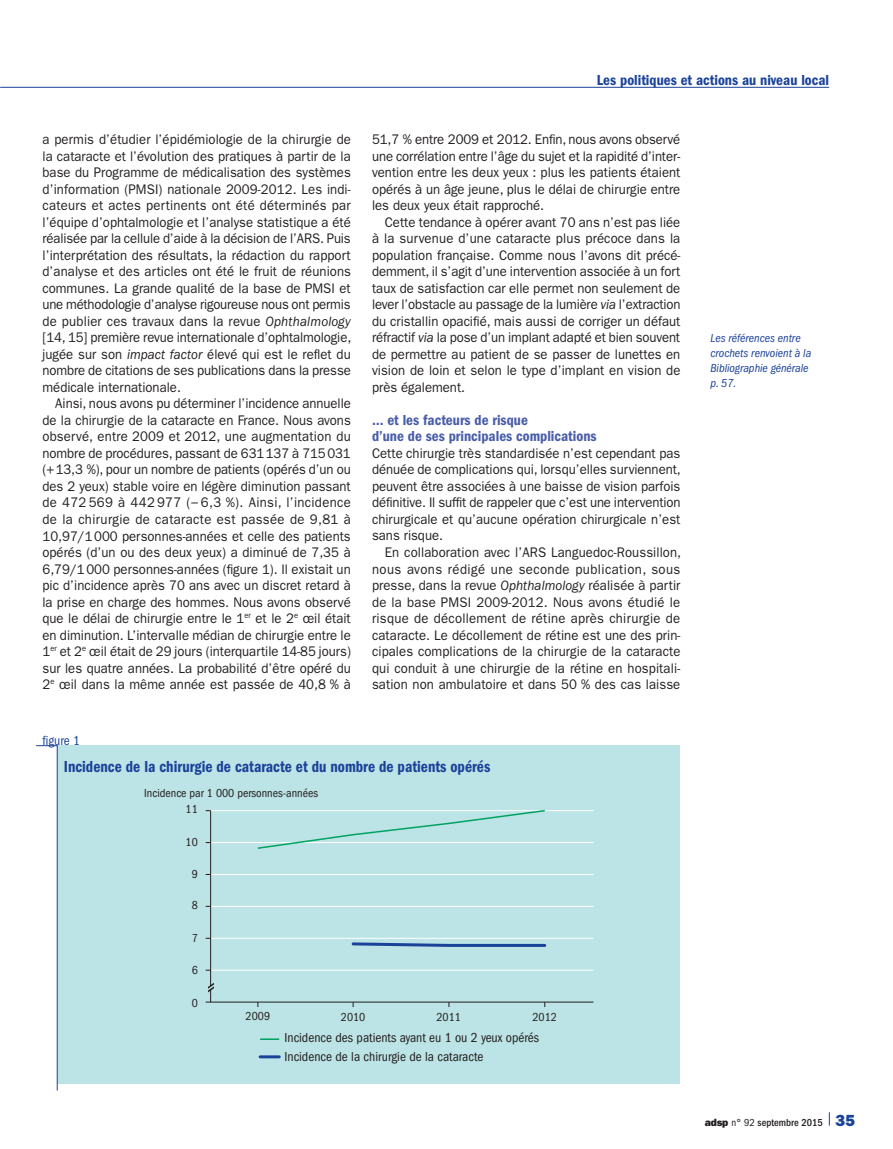
<style>
.page{position:relative;width:893px;height:1149px;background:#fff}
.page>*{position:absolute;margin:0;border:0;box-sizing:border-box;transform-origin:0 0}
.t1{font:16.5px "ITC Franklin Gothic Std Dm Cd";color:#1b4299;scale:.94 1}
.t2{font:15px/16.5px "ITC Franklin Gothic Std Dm Cd";color:#495da8}
.t3{font:15px "ITC Franklin Gothic Std Dm Cd";color:#1b4299}
.t4{font:13.95px/16.5px "ITC Franklin Gothic Std";color:#231f20;text-align:justify;scale:.94 1}
.t5{font:condensed 13.5px/18.5px "ITC Franklin Gothic Std";color:#231f20}
.t6{font:condensed 13.5px "ITC Franklin Gothic Std";color:#1b4299}
.t7{font:italic condensed 12px/15px "ITC Franklin Gothic Std";color:#1b4299}
.t8{font:condensed 12px "ITC Franklin Gothic Std";color:#231f20}
.t9{font:500 condensed 10.5px "ITC Franklin Gothic Std";color:#231f20}
.s1{font-style:italic}
.s2{font-family:"ITC Franklin Gothic Std Hvy";font-weight:400;font-stretch:normal}
.s3{font-weight:400}
.s4{font-family:"ITC Franklin Gothic Std Hvy";font-weight:400;font-stretch:normal;font-size:16.2px;color:#1b4299}
</style>
<div class="page">
<hr style="left:0;top:87px;width:829px;height:1px;background:#1b4299">
<svg style="left:829px;top:1112px;width:1px;height:13px"></svg>
<div style="left:57px;top:745px;width:623px;height:338px;background:#bce3e5"></div>
<svg style="left:36px;top:745px;width:22px;height:345px"></svg>
<svg style="left:260px;top:1038px;width:19px;height:1px"></svg>
<hr style="left:260px;top:1054px;width:19px;height:3px;background:#1b4299">
<svg style="left:210px;top:810px;width:383px;height:192px"></svg>
<svg style="left:205px;top:977px;width:17px;height:25px"></svg>
<p class="t4" style="left:43px;top:131px;width:330px">a permis d’étudier l’épidémiologie de la chirurgie de la cataracte et l’évolution des pratiques à partir de la base du Programme de médicalisation des systèmes d’information (PMSI) nationale 2009-2012. Les indi&shy;cateurs et actes pertinents ont été déterminés par l’équipe d’ophtalmologie et l’analyse statistique a été réalisée par la cellule d’aide à la décision de l’ARS. Puis l’interprétation des résultats, la rédaction du rapport d’analyse et des articles ont été le fruit de réunions communes. La grande qualité de la base de PMSI et une méthodologie d’analyse rigoureuse nous ont permis de publier ces travaux dans la revue <span class="s1">Ophthalmology </span>[14, 15] première revue internationale d’ophtalmologie, jugée sur son <span class="s1">impact factor</span> élevé qui est le reflet du nombre de citations de ses publications dans la presse médicale internationale.</p>
<p class="t4" style="left:42px;top:395px;width:330px;text-indent:13px">Ainsi, nous avons pu déterminer l’incidence annuelle de la chirurgie de la cataracte en France. Nous avons observé, entre 2009 et 2012, une augmentation du nombre de procédures, passant de 631137 à 715031 (+13,3 %), pour un nombre de patients (opérés d’un ou des 2 yeux) stable voire en légère diminution passant de 472 569 à 442 977 (− 6,3 %). Ainsi, l’incidence de la chirurgie de cataracte est passée de 9,81 à 10,97/1000 personnes-années et celle des patients opérés (d’un ou des deux yeux) a diminué de 7,35 à 6,79/1000 personnes-années (figure 1). Il existait un pic d’incidence après 70 ans avec un discret retard à la prise en charge des hommes. Nous avons observé que le délai de chirurgie entre le 1<sup>er</sup> et le 2<sup>e</sup> œil était en diminution. L’intervalle médian de chirurgie entre le 1<sup>er</sup> et 2<sup>e</sup> œil était de 29 jours (interquartile 14-85 jours) sur les quatre années. La probabilité d’être opéré du 2<sup>e</sup> œil dans la même année est passée de 40,8 % à</p>
<p class="t3" style="left:597px;top:71px;width:234px">Les politiques et actions au niveau local</p>
<p class="t4" style="left:372px;top:131px;width:329px">51,7 % entre 2009 et 2012. Enfin, nous avons observé une corrélation entre l’âge du sujet et la rapidité d’inter&shy;vention entre les deux yeux : plus les patients étaient opérés à un âge jeune, plus le délai de chirurgie entre les deux yeux était rapproché.</p>
<p class="t4" style="left:372px;top:214px;width:330px;text-indent:13px">Cette tendance à opérer avant 70 ans n’est pas liée à la survenue d’une cataracte plus précoce dans la population française. Comme nous l’avons dit précé&shy;demment, il s’agit d’une intervention associée à un fort taux de satisfaction car elle permet non seulement de lever l’obstacle au passage de la lumière <span class="s1">via</span> l’extraction du cristallin opacifié, mais aussi de corriger un défaut réfractif <span class="s1">via</span> la pose d’un implant adapté et bien souvent de permettre au patient de se passer de lunettes en vision de loin et selon le type d’implant en vision de près également.</p>
<p class="t2" style="left:372px;top:411px;width:226px">… et les facteurs de risque<br>d’une de ses principales complications</p>
<p class="t4" style="left:372px;top:445px;width:330px">Cette chirurgie très standardisée n’est cependant pas dénuée de complications qui, lorsqu’elles surviennent, peuvent être associées à une baisse de vision parfois définitive. Il suffit de rappeler que c’est une intervention chirurgicale et qu’aucune opération chirurgicale n’est sans risque.</p>
<p class="t4" style="left:372px;top:544px;width:330px;text-indent:13px">En collaboration avec l’ARS Languedoc-Roussillon, nous avons rédigé une seconde publication, sous presse, dans la revue <span class="s1">Ophthalmology</span> réalisée à partir de la base PMSI 2009-2012. Nous avons étudié le risque de décollement de rétine après chirurgie de cataracte. Le décollement de rétine est une des prin&shy;cipales complications de la chirurgie de la cataracte qui conduit à une chirurgie de la rétine en hospitali&shy;sation non ambulatoire et dans 50 % des cas laisse</p>
<p class="t7" style="left:710px;top:331px;width:102px">Les références entre crochets renvoient à la<br>Bibliographie générale p. 57.</p>
<p class="t6" style="left:43px;top:733px;width:39px">figure 1</p>
<p class="t1" style="left:64px;top:756px;width:455px">Incidence de la chirurgie de cataracte et du nombre de patients opérés</p>
<p class="t8" style="left:144px;top:785px;width:175px">Incidence par 1 000 personnes-années</p>
<p class="t8" style="left:186px;top:801px;width:14px">11</p>
<p class="t8" style="left:186px;top:834px;width:14px">10</p>
<p class="t8" style="left:192px;top:866px;width:8px">9</p>
<p class="t8" style="left:192px;top:898px;width:8px">8</p>
<p class="t8" style="left:192px;top:931px;width:8px">7</p>
<p class="t8" style="left:192px;top:962px;width:8px">6</p>
<p class="t8" style="left:192px;top:995px;width:8px">0</p>
<p class="t8" style="left:246px;top:1009px;width:26px">2009</p>
<p class="t8" style="left:341px;top:1009px;width:26px">2010</p>
<p class="t8" style="left:436px;top:1009px;width:26px">2011</p>
<p class="t8" style="left:532px;top:1009px;width:26px">2012</p>
<p class="t5" style="left:284px;top:1028px;width:256px">Incidence des patients ayant eu 1 ou 2 yeux opérés<br>Incidence de la chirurgie de la cataracte</p>
<p class="t9" style="left:705px;top:1115px;width:152px"><span class="s2">adsp</span> <span class="s3">n° 92</span> septembre 2015 <span class="s4">35</span></p>
</div>
